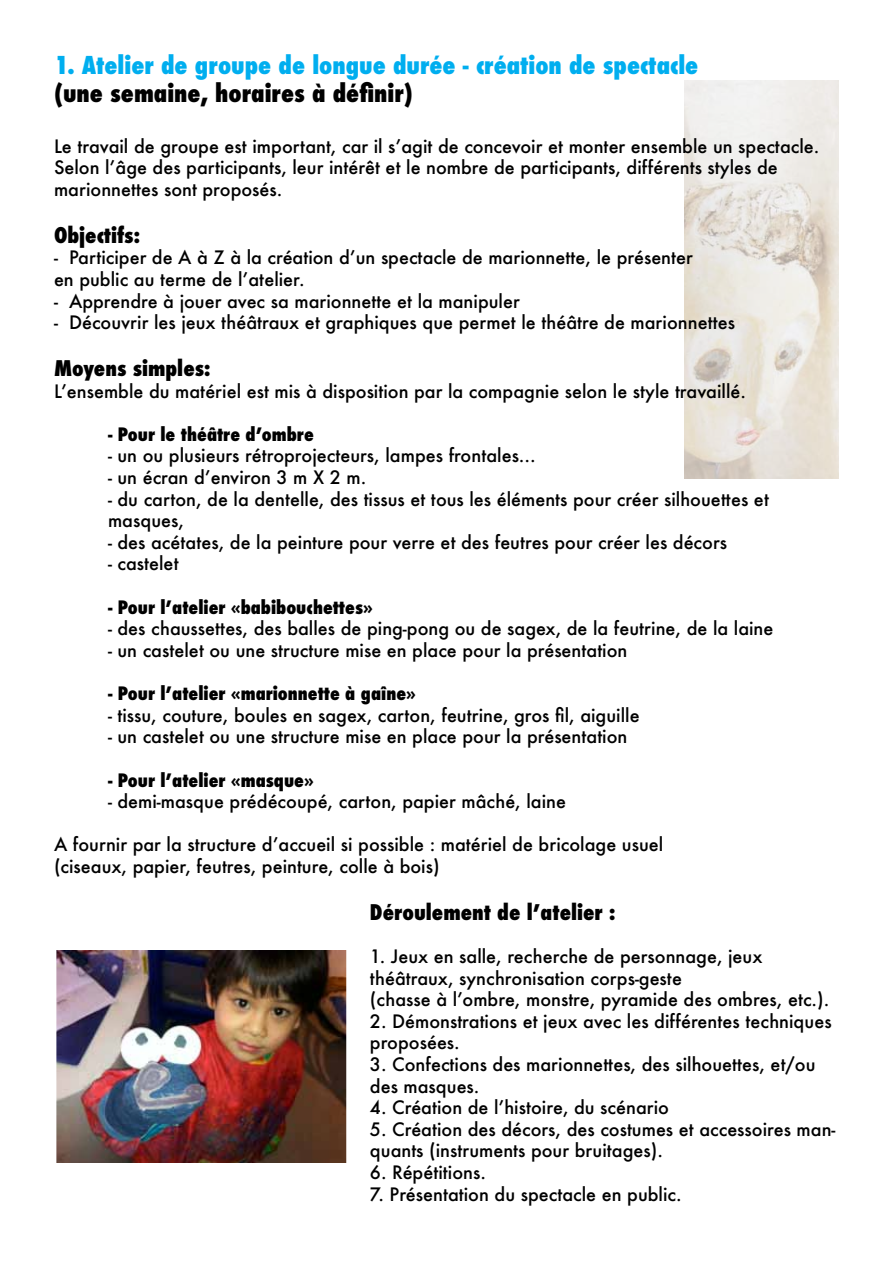
<style>
.page{position:relative;width:893px;height:1263px;background:#fff}
.page>*{position:absolute;margin:0;border:0;box-sizing:border-box;transform-origin:0 0}
.t1{font:800 condensed 24px "Futura";color:#00aeef}
.t2{font:800 condensed 24px "Futura";color:#000}
.t3{font:800 condensed 21px "Futura";color:#000}
.t4{font:500 18px/21.6px "Futura";color:#000}
.t5{font:800 condensed 18px "Futura";color:#000}
</style>
<div class="page">
<img style="left:685px;top:80px;width:154px;height:399px">
<img style="left:56px;top:950px;width:291px;height:213px">
<h1 class="t1" style="left:54px;top:48px;width:646px">1. Atelier de groupe de longue durée - création de spectacle</h1>
<h1 class="t2" style="left:54px;top:77px;width:360px">(une semaine, horaires à définir)</h1>
<p class="t4" style="left:54px;top:135px;width:767px">Le travail de groupe est important, car il s’agit de concevoir et monter ensemble un spectacle.<br>Selon l’âge des participants, leur intérêt et le nombre de participants, différents styles de marionnettes sont proposés.</p>
<p class="t3" style="left:54px;top:221px;width:87px">Objectifs:</p>
<p class="t4" style="left:54px;top:247px;width:640px">- Participer de A à Z à la création d’un spectacle de marionnette, le présenter en public au terme de l’atelier.</p>
<p class="t4" style="left:54px;top:290px;width:467px">- Apprendre à jouer avec sa marionnette et la manipuler</p>
<p class="t4" style="left:54px;top:311px;width:683px">- Découvrir les jeux théâtraux et graphiques que permet le théâtre de marionnettes</p>
<p class="t3" style="left:54px;top:354px;width:158px">Moyens simples:</p>
<p class="t4" style="left:54px;top:380px;width:693px">L’ensemble du matériel est mis à disposition par la compagnie selon le style travaillé.</p>
<p class="t5" style="left:108px;top:422px;width:207px">- Pour le théâtre d’ombre</p>
<p class="t4" style="left:108px;top:445px;width:429px">- un ou plusieurs rétroprojecteurs, lampes frontales…</p>
<p class="t4" style="left:108px;top:466px;width:260px">- un écran d’environ 3 m X 2 m.</p>
<p class="t4" style="left:108px;top:488px;width:662px">- du carton, de la dentelle, des tissus et tous les éléments pour créer silhouettes et masques,</p>
<p class="t4" style="left:108px;top:531px;width:621px">- des acétates, de la peinture pour verre et des feutres pour créer les décors</p>
<p class="t4" style="left:108px;top:553px;width:72px">- castelet</p>
<p class="t5" style="left:108px;top:595px;width:266px">- Pour l’atelier «babibouchettes»</p>
<p class="t4" style="left:108px;top:617px;width:667px">- des chaussettes, des balles de ping-pong ou de sagex, de la feutrine, de la laine</p>
<p class="t4" style="left:108px;top:639px;width:521px">- un castelet ou une structure mise en place pour la présentation</p>
<p class="t5" style="left:108px;top:681px;width:309px">- Pour l’atelier «marionnette à gaîne»</p>
<p class="t4" style="left:108px;top:704px;width:533px">- tissu, couture, boules en sagex, carton, feutrine, gros fil, aiguille</p>
<p class="t4" style="left:108px;top:725px;width:521px">- un castelet ou une structure mise en place pour la présentation</p>
<p class="t5" style="left:108px;top:767px;width:207px">- Pour l’atelier «masque»</p>
<p class="t4" style="left:108px;top:790px;width:459px">- demi-masque prédécoupé, carton, papier mâché, laine</p>
<p class="t4" style="left:54px;top:833px;width:611px">A fournir par la structure d’accueil si possible : matériel de bricolage usuel (ciseaux, papier, feutres, peinture, colle à bois)</p>
<p class="t3" style="left:370px;top:898px;width:247px">Déroulement de l’atelier :</p>
<p class="t4" style="left:370px;top:945px;width:461px">1. Jeux en salle, recherche de personnage, jeux théâtraux, synchronisation corps-geste<br>(chasse à l’ombre, monstre, pyramide des ombres, etc.).</p>
<p class="t4" style="left:370px;top:1010px;width:463px">2. Démonstrations et jeux avec les différentes techniques proposées.</p>
<p class="t4" style="left:370px;top:1053px;width:447px">3. Confections des marionnettes, des silhouettes, et/ou des masques.</p>
<p class="t4" style="left:370px;top:1096px;width:301px">4. Création de l’histoire, du scénario</p>
<p class="t4" style="left:370px;top:1118px;width:467px">5. Création des décors, des costumes et accessoires man&shy;quants (instruments pour bruitages).</p>
<p class="t4" style="left:370px;top:1161px;width:117px">6. Répétitions.</p>
<p class="t4" style="left:370px;top:1183px;width:313px">7. Présentation du spectacle en public.</p>
</div>
